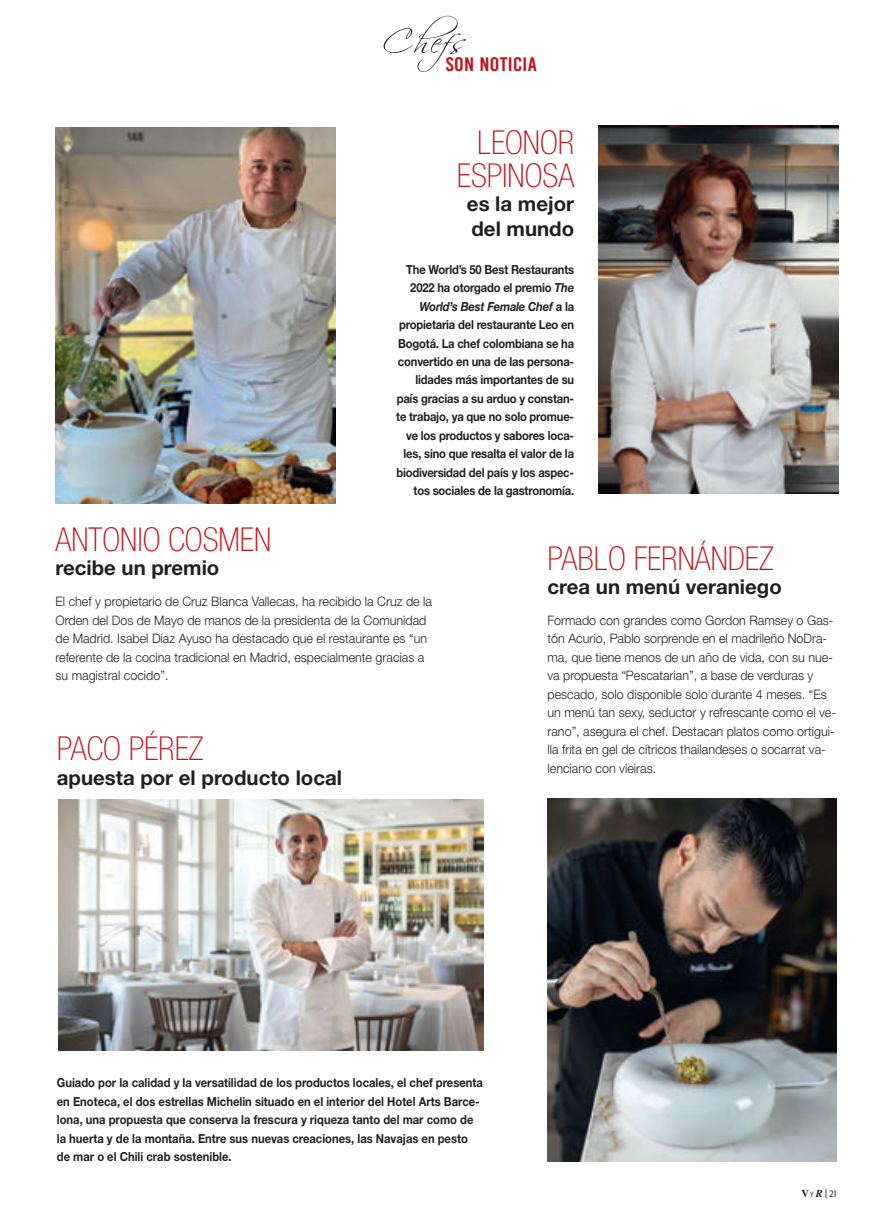
<style>
.page{position:relative;width:893px;height:1213px;background:#fff}
.page>*{position:absolute;margin:0;border:0;box-sizing:border-box;transform-origin:0 0}
.t1{font:100 condensed 33px/33px "Helvetica Neue";color:#c4121a;text-align:right}
.t2{font:700 20.4px/24.5px "Helvetica Neue";color:#231f20}
.t3{font:19.5px "Bebas Kai";letter-spacing:.015em;color:#c4121a;scale:1.13 1}
.t4{font:300 13.05px/18.5px "Helvetica Neue";color:#231f20;scale:.96 1}
.t5{font:700 12.45px/18.5px "Helvetica Neue";letter-spacing:-.015em;color:#231f20;text-align:right;scale:.9 1}
.t6{font:300 10.5px "HP Sans";color:#231f20}
.s1{font-style:italic}
.s2{font-family:"Times";font-weight:700}
.s3{font-size:7.8px}
.s4{font-family:"Times";font-weight:700;font-style:italic}
.s5{font-size:13.5px;color:#820101}
</style>
<div class="page">
<img style="left:55px;top:127px;width:280px;height:376px">
<svg style="left:383px;top:16px;width:83px;height:56px"></svg>
<img style="left:598px;top:126px;width:240px;height:367px">
<img style="left:547px;top:798px;width:290px;height:363px">
<img style="left:58px;top:799px;width:425px;height:251px">
<h3 class="t3" style="left:446px;top:54px;width:82px">SON NOTICIA</h3>
<h1 class="t1" style="left:457px;top:125px;width:119px">LEONOR<br>ESPINOSA</h1>
<h2 class="t2" style="left:467px;top:191px;width:109px">es la mejor del mundo</h2>
<p class="t5" style="left:396px;top:259px;width:199px">The World’s 50 Best Restaurants<br>2022 ha otorgado el premio <span class="s1">The<br>World’s Best Female Chef</span> a la propietaria del restaurante Leo en<br>Bogotá. La chef colombiana se ha convertido en una de las persona&shy;lidades más importantes de su país gracias a su arduo y constan&shy;te trabajo, ya que no solo promue&shy;ve los productos y sabores loca&shy;les, sino que resalta el valor de la biodiversidad del país y los aspec&shy;tos sociales de la gastronomía.</p>
<h1 class="t1" style="left:55px;top:522px;width:217px">ANTONIO COSMEN</h1>
<h2 class="t2" style="left:55px;top:555px;width:165px">recibe un premio</h2>
<p class="t4" style="left:55px;top:592px;width:394px">El chef y propietario de Cruz Blanca Vallecas, ha recibido la Cruz de la Orden del Dos de Mayo de manos de la presidenta de la Comunidad de Madrid. Isabel Díaz Ayuso ha destacado que el restaurante es “un referente de la cocina tradicional en Madrid, especialmente gracias a su magistral cocido”.</p>
<h1 class="t1" style="left:57px;top:731px;width:148px">PACO PÉREZ</h1>
<h2 class="t2" style="left:57px;top:764px;width:287px">apuesta por el producto local</h2>
<h1 class="t1" style="left:547px;top:541px;width:228px">PABLO FERNÁNDEZ</h1>
<h2 class="t2" style="left:547px;top:574px;width:236px">crea un menú veraniego</h2>
<p class="t4" style="left:547px;top:610px;width:302px">Formado con grandes como Gordon Ramsey o Gas&shy;tón Acurio, Pablo sorprende en el madrileño NoDra&shy;ma, que tiene menos de un año de vida, con su nue&shy;va propuesta “Pescatarian”, a base de verduras y pescado, solo disponible solo durante 4 meses. “Es un menú tan sexy, seductor y refrescante como el ve&shy;rano”, asegura el chef. Destacan platos como ortigui&shy;lla frita en gel de cítricos thailandeses o socarrat va&shy;lenciano con vieiras.</p>
<p class="t5" style="left:57px;top:1073px;width:475px;text-align:left">Guiado por la calidad y la versatilidad de los productos locales, el chef presenta en Enoteca, el dos estrellas Michelin situado en el interior del Hotel Arts Barce&shy;lona, una propuesta que conserva la frescura y riqueza tanto del mar como de la huerta y de la montaña. Entre sus nuevas creaciones, las Navajas en pesto de mar o el Chili crab sostenible.</p>
<p class="t6" style="left:801px;top:1189px;width:37px"><span class="s2">V</span><span class="s3">Y</span><span class="s4">R</span><span class="s5">|</span>21</p>
</div>
